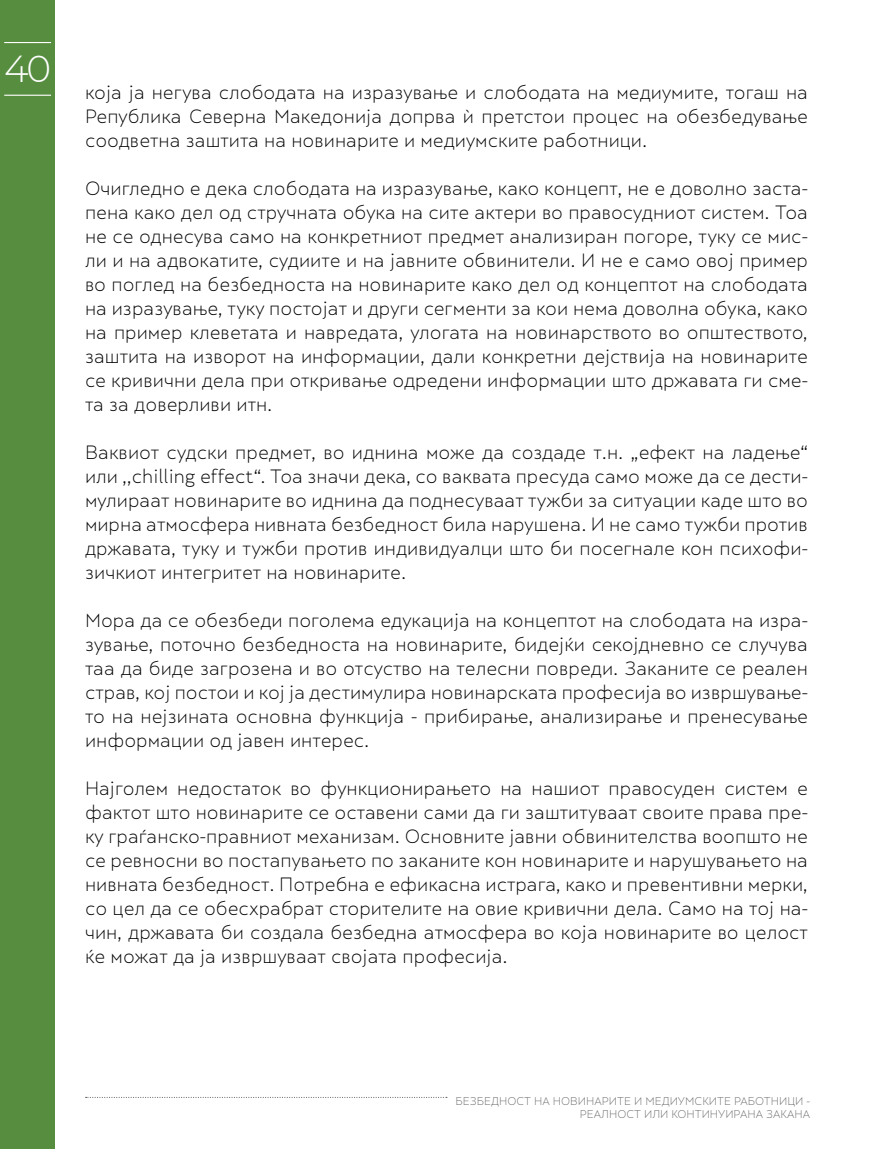
<style>
.page{position:relative;width:893px;height:1149px;background:#fff}
.page>*{position:absolute;margin:0;border:0;box-sizing:border-box;transform-origin:0 0}
.t1{font:300 37.5px "Montserrat";color:#fff}
.t2{font:300 18px/24px "Skola Sans";color:#000;text-align:justify}
.t3{font:300 10.5px/13.5px "Skola Sans";color:#666;text-align:right}
</style>
<div class="page">
<div style="left:0;top:0;width:55px;height:1148px;background:#568d3f"></div>
<hr style="left:4px;top:42px;width:47px;height:1px;background:#fff">
<hr style="left:4px;top:95px;width:47px;height:1px;background:#fff">
<h1 class="t1" style="left:4px;top:43px;width:48px">40</h1>
<p class="t2" style="left:85px;top:80px;width:724px">која ја негува слободата на изразување и слободата на медиумите, тогаш на Република Северна Македонија допрва ѝ претстои процес на обезбедување соодветна заштита на новинарите и медиумските работници.</p>
<p class="t2" style="left:85px;top:176px;width:724px">Очигледно е дека слободата на изразување, како концепт, не е доволно заста&shy;пена како дел од стручната обука на сите актери во правосудниот систем. Тоа не се однесува само на конкретниот предмет анализиран погоре, туку се мис&shy;ли и на адвокатите, судиите и на јавните обвинители. И не е само овој пример во поглед на безбедноста на новинарите како дел од концептот на слободата на изразување, туку постојат и други сегменти за кои нема доволна обука, како на пример клеветата и навредата, улогата на новинарството во општеството, заштита на изворот на информации, дали конкретни дејствија на новинарите се кривични дела при откривање одредени информации што државата ги сме&shy;та за доверливи итн.</p>
<p class="t2" style="left:85px;top:440px;width:724px">Ваквиот судски предмет, во иднина може да создаде т.н. „ефект на ладење“ или ,,chilling effect“. Тоа значи дека, со ваквата пресуда само може да се дести&shy;мулираат новинарите во иднина да поднесуваат тужби за ситуации каде што во мирна атмосфера нивната безбедност била нарушена. И не само тужби против државата, туку и тужби против индивидуалци што би посегнале кон психофи&shy;зичкиот интегритет на новинарите.</p>
<p class="t2" style="left:85px;top:608px;width:724px">Мора да се обезбеди поголема едукација на концептот на слободата на изра&shy;зување, поточно безбедноста на новинарите, бидејќи секојдневно се случува таа да биде загрозена и во отсуство на телесни повреди. Заканите се реален страв, кој постои и кој ја дестимулира новинарската професија во извршување&shy;то на нејзината основна функција - прибирање, анализирање и пренесување информации од јавен интерес.</p>
<p class="t2" style="left:85px;top:776px;width:724px">Најголем недостаток во функционирањето на нашиот правосуден систем е фактот што новинарите се оставени сами да ги заштитуваат своите права пре&shy;ку граѓанско-правниот механизам. Основните јавни обвинителства воопшто не се ревносни во постапувањето по заканите кон новинарите и нарушувањето на нивната безбедност. Потребна е ефикасна истрага, како и превентивни мерки, со цел да се обесхрабрат сторителите на овие кривични дела. Само на тој на&shy;чин, државата би создала безбедна атмосфера во која новинарите во целост ќе можат да ја извршуваат својата професија.</p>
<p class="t3" style="left:455px;top:1093px;width:356px">БЕЗБЕДНОСТ НА НОВИНАРИТЕ И МЕДИУМСКИТЕ РАБОТНИЦИ -<br>РЕАЛНОСТ ИЛИ КОНТИНУИРАНА ЗАКАНА</p>
</div>
